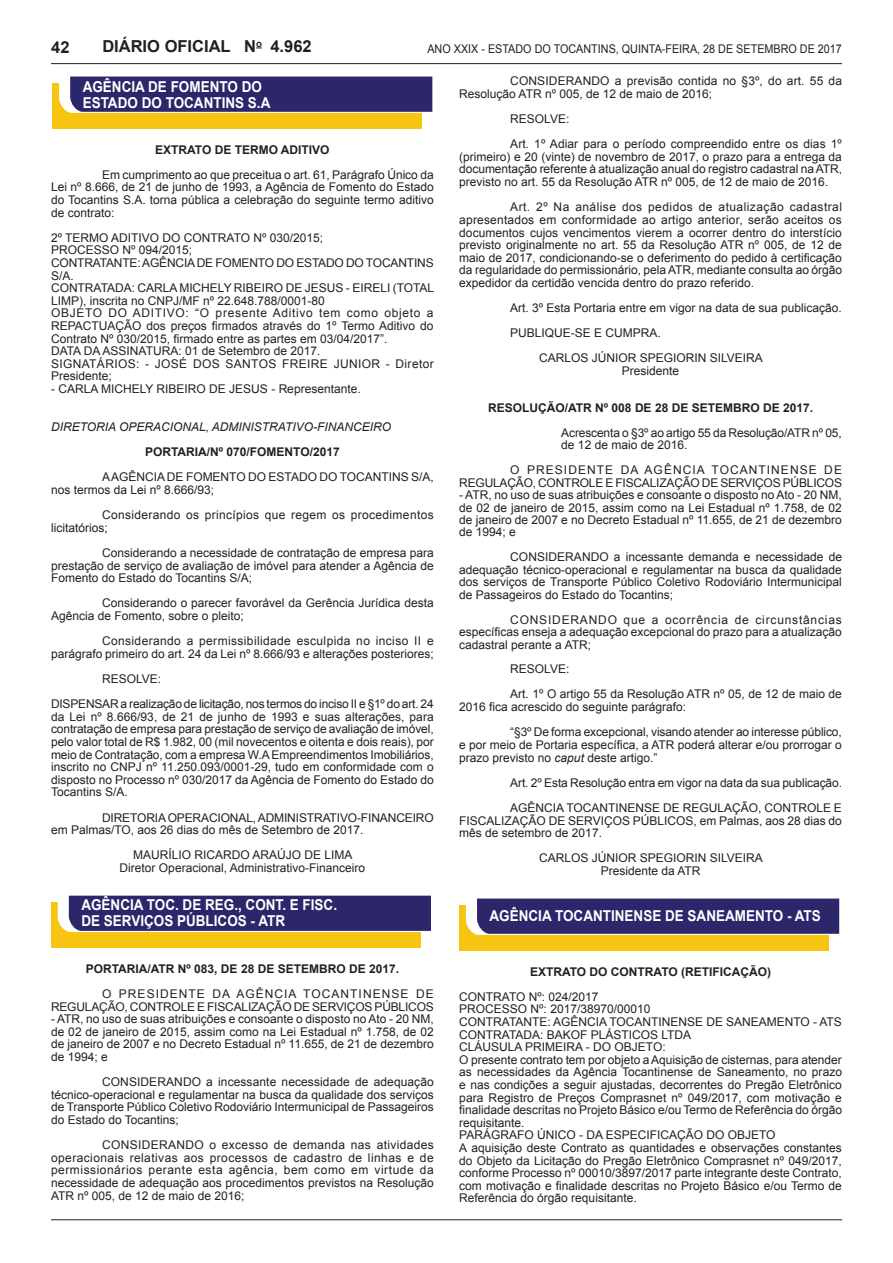
<style>
.page{position:relative;width:893px;height:1263px;background:#fff}
.page>*{position:absolute;margin:0;border:0;box-sizing:border-box;transform-origin:0 0}
.t1{font:700 16.5px "Arial";color:#231f20}
.t2{font:700 15px/16.2px "Arial";color:#fff;scale:.9 1}
.t3{font:12px/12.6px "Arial";color:#231f20}
.t4{font:700 12px "Arial";color:#231f20}
.t5{font:12px/12.6px "Arial";letter-spacing:.03em;color:#231f20}
.t6{font:12px "Arial";color:#231f20;scale:.9 1}
.t7{font:italic 12px "Arial";color:#231f20}
.t8{font:700 9.6px "Arial";color:#231f20}
.s1{font-style:italic}
</style>
<div class="page">
<hr style="left:51px;top:63px;width:791px;height:1px;background:#231f20">
<hr style="left:51px;top:1219px;width:791px;height:1px;background:#231f20">
<div style="left:52px;top:83px;width:370px;height:45px;background:#f7c511"></div>
<svg style="left:59px;top:77px;width:373px;height:36px;background:#393373"></svg>
<div style="left:51px;top:902px;width:369px;height:45px;background:#f7c511"></div>
<svg style="left:58px;top:896px;width:373px;height:36px;background:#393373"></svg>
<div style="left:459px;top:905px;width:370px;height:45px;background:#f7c511"></div>
<svg style="left:466px;top:898px;width:373px;height:37px;background:#3c3675"></svg>
<h1 class="t1" style="left:51px;top:36px;width:20px">42</h1>
<h1 class="t1" style="left:102px;top:36px;width:211px">DIÁRIO OFICIAL N 4.962</h1>
<p class="t6" style="left:427px;top:41px;width:462px">Ano XXIX - Estado do Tocanti ns, qui nta-fei ra, 28 de setembro de 2017</p>
<p class="t8" style="left:256px;top:37px;width:7px">O</p>
<p class="t2" style="left:83px;top:79px;width:210px">AGÊNCIA DE FOMENTO DO<br>ESTADO DO TOCANTINS S.A</p>
<p class="t4" style="left:155px;top:141px;width:176px">EXTRATO DE TERMO ADITIVO</p>
<p class="t3" style="left:51px;top:168px;width:384px;text-align:justify;text-indent:51px">Em cumprimento ao que preceitua o art. 61, Parágrafo Único da Lei nº 8.666, de 21 de junho de 1993, a Agência de Fomento do Estado do Tocantins S.A. torna pública a celebração do seguinte termo aditivo de contrato:</p>
<p class="t3" style="left:51px;top:231px;width:385px">2º TERMO ADITIVO DO CONTRATO Nº 030/2015;<br>PROCESSO Nº 094/2015;<br>CONTRATANTE: AGÊNCIA DE FOMENTO DO ESTADO DO TOCANTINS S/A.<br>CONTRATADA: CARLA MICHELY RIBEIRO DE JESUS - EIRELI (TOTAL LIMP), inscrita no CNPJ/MF nº 22.648.788/0001-80<br>OBJETO DO ADITIVO: “O presente Aditivo tem como objeto a REPACTUAÇÃO dos preços firmados através do 1º Termo Aditivo do Contrato Nº 030/2015, firmado entre as partes em 03/04/2017”.<br>DATA DA ASSINATURA: 01 de Setembro de 2017.<br>SIGNATÁRIOS: - JOSÉ DOS SANTOS FREIRE JUNIOR - Diretor Presidente;</p>
<p class="t3" style="left:51px;top:383px;width:311px">- CARLA MICHELY RIBEIRO DE JESUS - Representante.</p>
<p class="t7" style="left:51px;top:419px;width:342px">DIRETORIA OPERACIONAL, ADMINISTRATIVO-FINANCEIRO</p>
<p class="t4" style="left:145px;top:444px;width:196px">PORTARIA/Nº 070/FOMENTO/2017</p>
<p class="t3" style="left:51px;top:471px;width:384px;text-indent:51px">A AGÊNCIA DE FOMENTO DO ESTADO DO TOCANTINS S/A, nos termos da Lei nº 8.666/93;</p>
<p class="t5" style="left:51px;top:509px;width:384px;text-indent:51px">Considerando os princípios que regem os procedimentos licitatórios;</p>
<p class="t3" style="left:51px;top:546px;width:384px;text-align:justify;text-indent:51px">Considerando a necessidade de contratação de empresa para prestação de serviço de avaliação de imóvel para atender a Agência de Fomento do Estado do Tocantins S/A;</p>
<p class="t3" style="left:51px;top:597px;width:384px;text-indent:51px">Considerando o parecer favorável da Gerência Jurídica desta<br>Agência de Fomento, sobre o pleito;</p>
<p class="t3" style="left:51px;top:635px;width:384px;text-align:right">Considerando a permissibilidade esculpida no inciso II e parágrafo primeiro do art. 24 da Lei nº 8.666/93 e alterações posteriores;</p>
<p class="t3" style="left:51px;top:666px;width:384px;line-height:25.2px;text-indent:51px">RESOLVE:<br>DISPENSAR a realização de licitação, nos termos do inciso II e §1º do art. 24</p>
<p class="t3" style="left:51px;top:710px;width:384px;text-align:justify">da Lei nº 8.666/93, de 21 de junho de 1993 e suas alterações, para contratação de empresa para prestação de serviço de avaliação de imóvel, pelo valor total de R$ 1.982, 00 (mil novecentos e oitenta e dois reais), por meio de Contratação, com a empresa W.A Empreendimentos Imobiliários, inscrito no CNPJ nº 11.250.093/0001-29, tudo em conformidade com o disposto no Processo nº 030/2017 da Agência de Fomento do Estado do Tocantins S/A.</p>
<p class="t3" style="left:51px;top:811px;width:384px;text-indent:51px">DIRETORIA OPERACIONAL, ADMINISTRATIVO-FINANCEIRO em Palmas/TO, aos 26 dias do mês de Setembro de 2017.</p>
<p class="t3" style="left:120px;top:849px;width:247px;text-align:center">MAURÍLIO RICARDO ARAÚJO DE LIMA<br>Diretor Operacional, Administrativo-Financeiro</p>
<p class="t2" style="left:81px;top:897px;width:149px">AGÊNCIA TOC. DE REG</p>
<p class="t2" style="left:234px;top:897px;width:116px">., CONT. E FISC.</p>
<p class="t2" style="left:81px;top:913px;width:35px">DE SERVI</p>
<p class="t2" style="left:144px;top:913px;width:157px">ÇOS PÚBLICOS - ATR</p>
<p class="t4" style="left:86px;top:960px;width:315px">PORTARIA/ATR Nº 083, DE 28 DE SETEMBRO DE 2017.</p>
<p class="t3" style="left:51px;top:987px;width:384px;text-align:right">O PRESIDENTE DA AGÊNCIA TOCANTINENSE DE<br>REGULAÇÃO, CONTROLE E FISCALIZAÇÃO DE SERVIÇOS PÚBLICOS</p>
<p class="t3" style="left:51px;top:1013px;width:384px;text-align:justify">- ATR, no uso de suas atribuições e consoante o disposto no Ato - 20 NM, de 02 de janeiro de 2015, assim como na Lei Estadual nº 1.758, de 02 de janeiro de 2007 e no Decreto Estadual nº 11.655, de 21 de dezembro de 1994; e</p>
<p class="t3" style="left:51px;top:1076px;width:384px;text-align:justify;text-indent:51px">CONSIDERANDO a incessante necessidade de adequação técnico-operacional e regulamentar na busca da qualidade dos serviços de Transporte Público Coletivo Rodoviário Intermunicipal de Passageiros do Estado do Tocantins;</p>
<p class="t3" style="left:51px;top:1139px;width:384px;text-align:justify;text-indent:51px">CONSIDERANDO o excesso de demanda nas atividades operacionais relativas aos processos de cadastro de linhas e de permissionários perante esta agência, bem como em virtude da necessidade de adequação aos procedimentos previstos na Resolução ATR nº 005, de 12 de maio de 2016;</p>
<p class="t3" style="left:459px;top:75px;width:384px;text-indent:51px">CONSIDERANDO a previsão contida no §3º, do art. 55 da<br>Resolução ATR nº 005, de 12 de maio de 2016;</p>
<p class="t3" style="left:510px;top:106px;width:333px;line-height:25.2px">RESOLVE:<br>Art. 1º Adiar para o período compreendido entre os dias 1º</p>
<p class="t3" style="left:459px;top:150px;width:384px;text-align:justify">(primeiro) e 20 (vinte) de novembro de 2017, o prazo para a entrega da documentação referente à atualização anual do registro cadastral na ATR, previsto no art. 55 da Resolução ATR nº 005, de 12 de maio de 2016.</p>
<p class="t3" style="left:459px;top:201px;width:384px;text-align:justify;text-indent:51px">Art. 2º Na análise dos pedidos de atualização cadastral apresentados em conformidade ao artigo anterior, serão aceitos os documentos cujos vencimentos vierem a ocorrer dentro do interstício previsto originalmente no art. 55 da Resolução ATR nº 005, de 12 de maio de 2017, condicionando-se o deferimento do pedido à certificação da regularidade do permissionário, pela ATR, mediante consulta ao órgão expedidor da certidão vencida dentro do prazo referido.</p>
<p class="t3" style="left:510px;top:302px;width:333px">Art. 3º Esta Portaria entre em vigor na data de sua publicação.</p>
<p class="t3" style="left:510px;top:327px;width:152px">PUBLIQUE-SE E CUMPRA.</p>
<p class="t3" style="left:539px;top:352px;width:225px">CARLOS JÚNIOR SPEGIORIN SILVEIRA</p>
<p class="t3" style="left:622px;top:364px;width:59px">Presidente</p>
<p class="t4" style="left:488px;top:400px;width:9px">RES</p>
<p class="t4" style="left:513px;top:400px;width:302px">OLUÇÃO/ATR Nº 008 DE 28 DE SETEMBRO DE 2017.</p>
<p class="t3" style="left:561px;top:426px;width:282px">Acrescenta o §3º ao artigo 55 da Resolução/ATR nº 05, de 12 de maio de 2016.</p>
<p class="t3" style="left:459px;top:464px;width:384px;text-align:right">O PRESIDENTE DA AGÊNCIA TOCANTINENSE DE<br>REGULAÇÃO, CONTROLE E FISCALIZAÇÃO DE SERVIÇOS PÚBLICOS</p>
<p class="t3" style="left:459px;top:489px;width:384px;text-align:justify">- ATR, no uso de suas atribuições e consoante o disposto no Ato - 20 NM, de 02 de janeiro de 2015, assim como na Lei Estadual nº 1.758, de 02 de janeiro de 2007 e no Decreto Estadual nº 11.655, de 21 de dezembro de 1994; e</p>
<p class="t3" style="left:459px;top:551px;width:384px;text-align:justify;text-indent:51px">CONSIDERANDO a incessante demanda e necessidade de adequação técnico-operacional e regulamentar na busca da qualidade dos serviços de Transporte Público Coletivo Rodoviário Intermunicipal de Passageiros do Estado do Tocantins;</p>
<p class="t3" style="left:459px;top:613px;width:384px;text-align:justify;text-indent:51px">CONSIDERANDO que a ocorrência de circunstâncias específicas enseja a adequação excepcional do prazo para a atualização cadastral perante a ATR;</p>
<p class="t3" style="left:510px;top:657px;width:333px;line-height:25px">RESOLVE:<br>Art. 1º O artigo 55 da Resolução ATR nº 05, de 12 de maio de</p>
<p class="t3" style="left:510px;top:694px;width:333px;line-height:25.2px;text-indent:-51px">2016 fica acrescido do seguinte parágrafo:<br>“§3º De forma excepcional, visando atender ao interesse público,</p>
<p class="t3" style="left:459px;top:738px;width:384px">e por meio de Portaria específica, a ATR poderá alterar e/ou prorrogar o prazo previsto no <span class="s1">caput</span> deste artigo.”</p>
<p class="t3" style="left:510px;top:770px;width:333px;line-height:25.2px">Art. 2º Esta Resolução entra em vigor na data da sua publicação.<br>AGÊNCIA TOCANTINENSE DE REGULAÇÃO, CONTROLE E</p>
<p class="t3" style="left:459px;top:814px;width:384px">FISCALIZAÇÃO DE SERVIÇOS PÚBLICOS, em Palmas, aos 28 dias do mês de setembro de 2017.</p>
<p class="t3" style="left:539px;top:852px;width:225px;text-align:center">CARLOS JÚNIOR SPEGIORIN SILVEIRA<br>Presidente da ATR</p>
<p class="t2" style="left:490px;top:908px;width:368px">AGÊNCIA TOCANTINENSE DE SANEAMENTO - ATS</p>
<p class="t4" style="left:530px;top:963px;width:212px">EXTRATO DO CONTRATO (RETIFICAÇÃO</p>
<p class="t4" style="left:767px;top:963px;width:5px">)</p>
<p class="t3" style="left:459px;top:990px;width:193px">CONTRATO Nº: 024/2017<br>PROCESSO Nº: 2017/38970/00010<br>CONTRATANTE: Agência</p>
<p class="t3" style="left:609px;top:1016px;width:16px">Tocantinense</p>
<p class="t3" style="left:706px;top:1016px;width:38px">de Saneamento</p>
<p class="t3" style="left:813px;top:1016px;width:30px">- ATS</p>
<p class="t3" style="left:459px;top:1028px;width:384px">CONTRATADA: BAKOF PLÁSTICOS LTDA<br>CLÁUSULA PRIMEIRA - DO OBJETO:<br>O presente contrato tem por objeto a Aquisição de cisternas, para atender as necessidades da Agência Tocantinense de Saneamento, no prazo e nas condições a seguir ajustadas, decorrentes do Pregão Eletrônico para Registro de Preços Comprasnet nº 049/2017, com motivação e finalidade descritas no Projeto Básico e/ou Termo de Referência do órgão requisitante.<br>PARÁGRAFO ÚNICO - DA ESPECIFICAÇÃO DO OBJETO<br>A aquisição deste Contrato as quantidades e observações constantes do Objeto da Licitação do Pregão Eletrônico Comprasnet nº 049/2017, conforme Processo nº 00010/3897/2017 parte integrante deste Contrato, com motivação e finalidade descritas no Projeto Básico e/ou Termo de Referência do órgão requisitante.</p>
</div>
